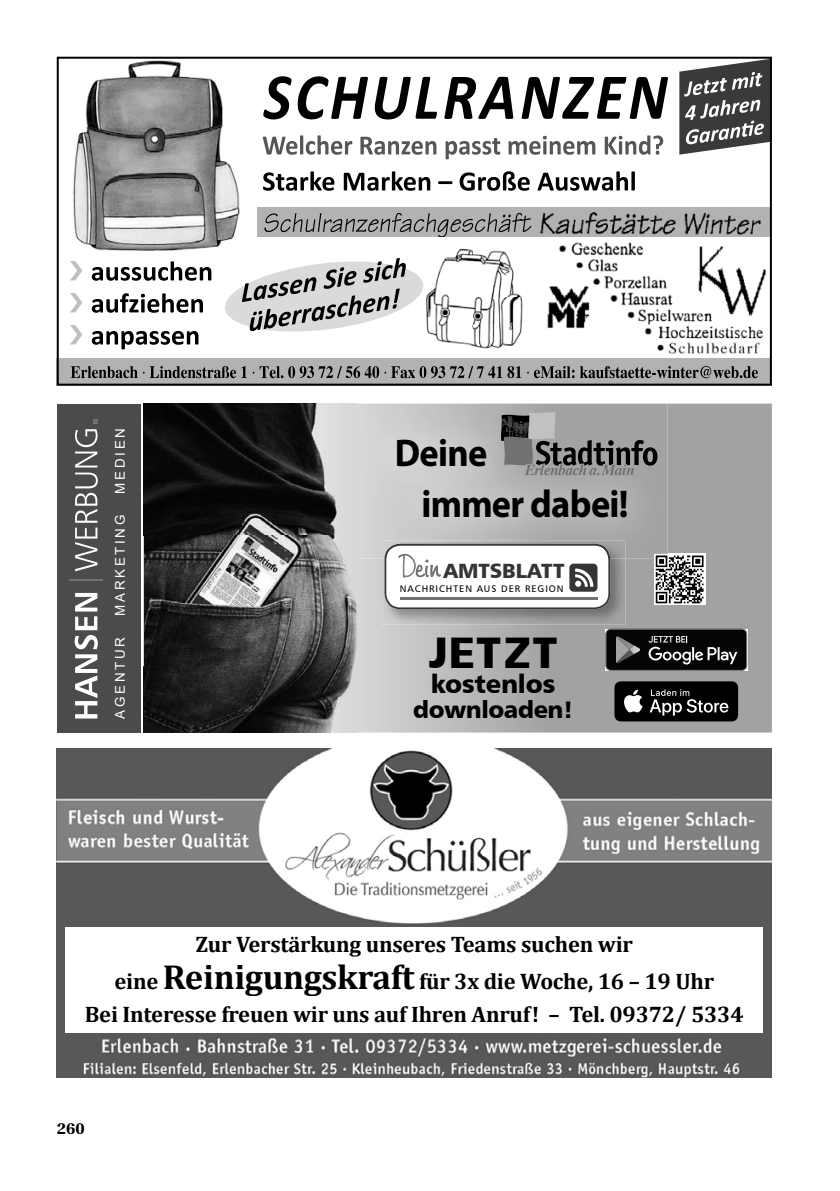
<style>
.page{position:relative;width:840px;height:1191px;background:#fff}
.page>*{position:absolute;margin:0;border:0;box-sizing:border-box;transform-origin:0 0}
.t1{font:44.2px "Humanist 777 BT Black B";letter-spacing:.04em;color:#000}
.t2{font:700 38.8px/50.6px "Myriad Pro";letter-spacing:-.02em;color:#000;scale:.94 1}
.t3{font:25.8px "Humanist 777 BT Black B";letter-spacing:-.01em;color:#000}
.t4{font:24px "Humanist 777 BT Black B";letter-spacing:-.02em;color:#000}
.t5{font:700 22.6px/36.8px "Cambria";letter-spacing:-.01em;color:#000;text-align:center}
.t6{font:20.6px "Humanist 777 BT Black B";color:#353535}
.t7{font:700 expanded 16px "Imperial URW";color:#000}
.t8{font:13.4px "Arial";letter-spacing:.2em;color:#fff}
.t9{font:9.6px "Humanist 777 BT Roman B";letter-spacing:.1em;color:#000}
.s1{font-size:34.8px}
</style>
<div class="page">
<img style="left:65px;top:1033px;width:698px;height:44px">
<img style="left:57px;top:748px;width:714px;height:178px">
<img style="left:57px;top:913px;width:8px;height:164px">
<img style="left:763px;top:913px;width:8px;height:164px">
<svg style="left:679px;top:60px;width:89px;height:95px"></svg>
<div style="left:257px;top:207px;width:514px;height:30px;background:#b1b2b3"></div>
<div style="left:57px;top:358px;width:714px;height:28px;background:#b1b2b3"></div>
<svg style="left:71px;top:366px;width:450px;height:12px"></svg>
<svg style="left:527px;top:366px;width:230px;height:12px"></svg>
<img style="left:559px;top:242px;width:208px;height:112px">
<img style="left:547px;top:281px;width:44px;height:51px">
<img style="left:696px;top:244px;width:70px;height:75px">
<img style="left:717px;top:313px;width:26px;height:6px">
<img style="left:539px;top:212px;width:222px;height:23px">
<div style="left:57px;top:57px;width:714px;height:329px;border:2px solid #000"></div>
<svg style="left:263px;top:76px;width:404px;height:43px"></svg>
<svg style="left:262px;top:135px;width:400px;height:24px"></svg>
<svg style="left:263px;top:171px;width:371px;height:20px"></svg>
<svg style="left:70px;top:261px;width:12px;height:19px"></svg>
<svg style="left:92px;top:261px;width:119px;height:20px"></svg>
<svg style="left:70px;top:293px;width:12px;height:19px"></svg>
<svg style="left:92px;top:293px;width:111px;height:20px"></svg>
<svg style="left:70px;top:325px;width:12px;height:19px"></svg>
<svg style="left:92px;top:331px;width:106px;height:18px"></svg>
<svg style="left:264px;top:213px;width:267px;height:24px"></svg>
<img style="left:426px;top:248px;width:97px;height:101px">
<img style="left:73px;top:61px;width:166px;height:190px">
<svg style="left:225px;top:258px;width:199px;height:74px"></svg>
<svg style="left:140px;top:403px;width:631px;height:329px;background:#acacac"></svg>
<img style="left:144px;top:403px;width:212px;height:329px">
<svg style="left:605px;top:629px;width:141px;height:41px;background:#2a2a2a"></svg>
<svg style="left:613px;top:680px;width:125px;height:42px;background:#2d2d2d"></svg>
<svg style="left:653px;top:554px;width:51px;height:51px"></svg>
<div style="left:57px;top:403px;width:83px;height:329px;background:#4b4b4b"></div>
<svg style="left:75px;top:593px;width:23px;height:125px"></svg>
<svg style="left:75px;top:419px;width:23px;height:152px"></svg>
<hr style="left:69px;top:579px;width:33px;height:2px;background:#717171">
<img style="left:381px;top:558px;width:244px;height:66px">
<svg style="left:384px;top:558px;width:225px;height:51px"></svg>
<img style="left:356px;top:403px;width:311px;height:155px">
<img style="left:653px;top:554px;width:14px;height:4px">
<svg style="left:655px;top:555px;width:48px;height:48px"></svg>
<img style="left:384px;top:544px;width:225px;height:14px">
<img style="left:398px;top:554px;width:15px;height:4px">
<svg style="left:499px;top:411px;width:158px;height:64px;background:#828282"></svg>
<p class="t8" style="left:111px;top:493px;width:67px;rotate:-90deg">MEDIEN</p>
<p class="t8" style="left:111px;top:616px;width:102px;rotate:-90deg">MARKETING</p>
<p class="t8" style="left:111px;top:718px;width:83px;rotate:-90deg">AGENTUR</p>
<h2 class="t2" style="left:421px;top:426px;width:222px;text-indent:-27px">Deine<br>immer dabei!</h2>
<p class="t6" style="left:443px;top:557px;width:122px">AMTSBLATT</p>
<p class="t9" style="left:399px;top:582px;width:165px">NACHRICHTEN AUS DER REGION</p>
<h1 class="t1" style="left:428px;top:624px;width:130px">JETZT</h1>
<p class="t3" style="left:430px;top:667px;width:126px">kostenlos</p>
<p class="t4" style="left:412px;top:694px;width:162px">downloaden!</p>
<p class="t5" style="left:114px;top:925px;width:600px">Zur Verstärkung unseres Teams suchen wir<br>eine <span class="s1">Reinigungskraft</span> für 3x die Woche, 16 – 19 Uhr</p>
<p class="t5" style="left:85px;top:994px;width:660px">Bei Interesse freuen wir uns auf Ihren Anruf! – Tel. 09372/ 5334</p>
<p class="t7" style="left:57px;top:1119px;width:29px">260</p>
</div>
